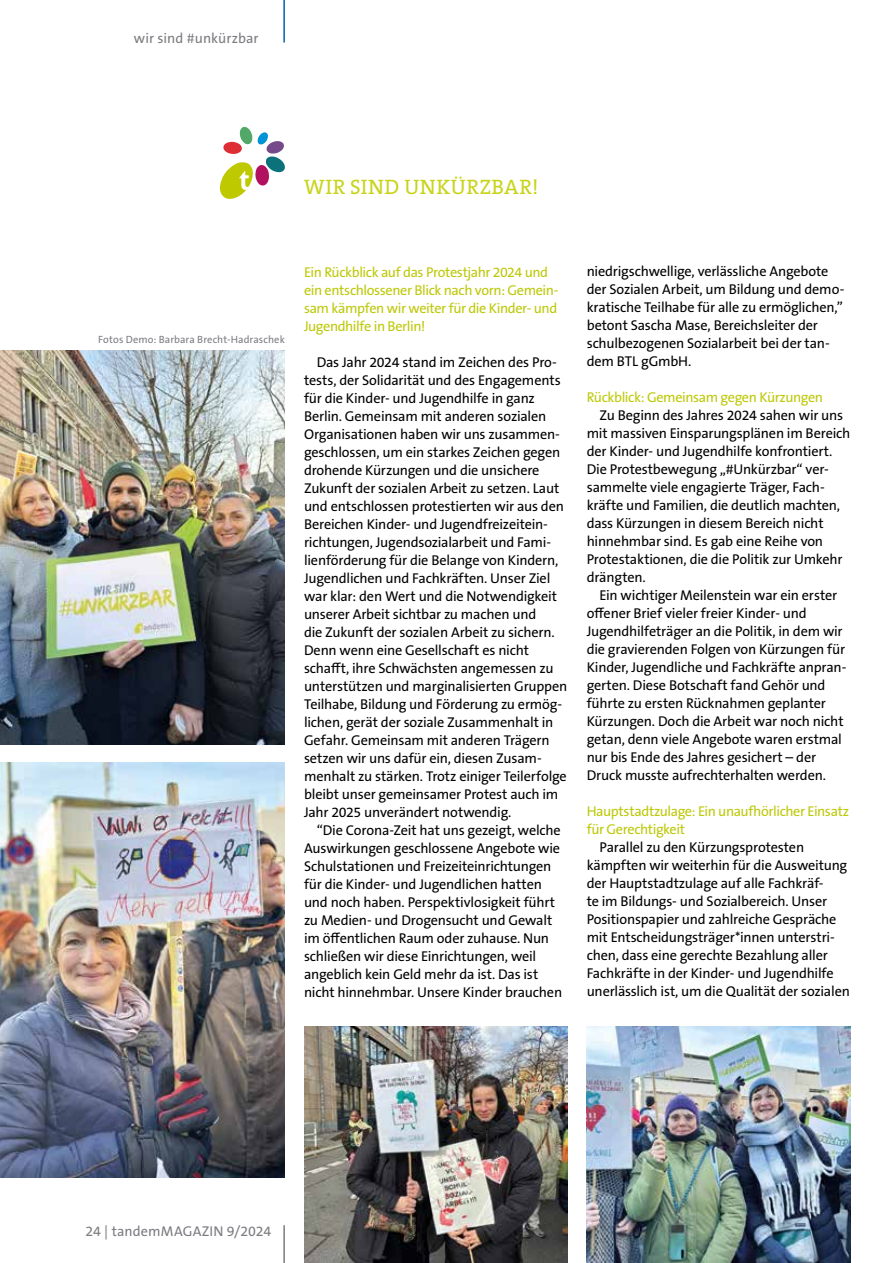
<style>
.page{position:relative;width:893px;height:1263px;background:#fff}
.page>*{position:absolute;margin:0;border:0;box-sizing:border-box;transform-origin:0 0}
.t1{font:21px "The Serif B W5 Plain";letter-spacing:.025em;color:#c8d419}
.t2{font:14.25px/18px "The Sans B W5 Plain";letter-spacing:-.015em;color:#000}
.t3{font:14.25px/18px "The Sans B W5 Plain";letter-spacing:-.03em;color:#bdc909}
.t4{font:14.25px "The Sans B W5 Plain";color:#7c7c81}
.t5{font:10.5px "The Sans B W5 Plain";letter-spacing:.01em;color:#7c7c81}
</style>
<div class="page">
<hr style="left:283px;top:1225px;width:2px;height:38px;background:#7c7c81">
<img style="left:0;top:351px;width:285px;height:394px">
<svg style="left:220px;top:127px;width:65px;height:72px"></svg>
<img style="left:304px;top:1026px;width:264px;height:237px">
<img style="left:587px;top:1026px;width:263px;height:237px">
<img style="left:0;top:763px;width:285px;height:415px">
<hr style="left:283px;top:0;width:2px;height:43px;background:#0064ac">
<p class="t4" style="left:134px;top:29px;width:126px">wir sind #unkürzbar</p>
<h1 class="t1" style="left:304px;top:173px;width:236px">WIR SIND UNKÜRZBAR!</h1>
<p class="t5" style="left:98px;top:333px;width:188px">Fotos Demo: Barbara Brecht-Hadraschek</p>
<p class="t3" style="left:304px;top:263px;width:256px">Ein Rückblick auf das Protestjahr 2024 und ein entschlossener Blick nach vorn: Gemein&shy;sam kämpfen wir weiter für die Kinder- und Jugendhilfe in Berlin!</p>
<p class="t2" style="left:304px;top:353px;width:265px;text-indent:13px">Das Jahr 2024 stand im Zeichen des Pro&shy;tests, der Solidarität und des Engagements für die Kinder- und Jugendhilfe in ganz Berlin. Gemeinsam mit anderen sozialen Organisationen haben wir uns zusammen&shy;geschlossen, um ein starkes Zeichen gegen drohende Kürzungen und die unsichere Zukunft der sozialen Arbeit zu setzen. Laut und entschlossen protestierten wir aus den Bereichen Kinder- und Jugendfreizeitein&shy;richtungen, Jugendsozialarbeit und Fami&shy;lienförderung für die Belange von Kindern, Jugendlichen und Fachkräften. Unser Ziel war klar: den Wert und die Notwendigkeit unserer Arbeit sichtbar zu machen und<br>die Zukunft der sozialen Arbeit zu sichern.<br>Denn wenn eine Gesellschaft es nicht schafft, ihre Schwächsten angemessen zu unterstützen und marginalisierten Gruppen Teilhabe, Bildung und Förderung zu ermög&shy;lichen, gerät der soziale Zusammenhalt in Gefahr. Gemeinsam mit anderen Trägern setzen wir uns dafür ein, diesen Zusam&shy;menhalt zu stärken. Trotz einiger Teilerfolge bleibt unser gemeinsamer Protest auch im Jahr 2025 unverändert notwendig.</p>
<p class="t2" style="left:304px;top:821px;width:260px;text-indent:13px">“Die Corona-Zeit hat uns gezeigt, welche Auswirkungen geschlossene Angebote wie Schulstationen und Freizeiteinrichtungen für die Kinder- und Jugendlichen hatten und noch haben. Perspektivlosigkeit führt zu Medien- und Drogensucht und Gewalt im öffentlichen Raum oder zuhause. Nun schließen wir diese Einrichtungen, weil angeblich kein Geld mehr da ist. Das ist nicht hinnehmbar. Unsere Kinder brauchen</p>
<p class="t2" style="left:587px;top:263px;width:259px">niedrigschwellige, verlässliche Angebote der Sozialen Arbeit, um Bildung und demo&shy;kratische Teilhabe für alle zu ermöglichen,” betont Sascha Mase, Bereichsleiter der schulbezogenen Sozialarbeit bei der tan&shy;dem BTL gGmbH.</p>
<p class="t3" style="left:587px;top:389px;width:238px">Rückblick: Gemeinsam gegen Kürzungen</p>
<p class="t2" style="left:587px;top:407px;width:265px;text-indent:13px">Zu Beginn des Jahres 2024 sahen wir uns mit massiven Einsparungsplänen im Bereich der Kinder- und Jugendhilfe konfrontiert.<br>Die Protestbewegung „#Unkürzbar“ ver&shy;sammelte viele engagierte Träger, Fach&shy;kräfte und Familien, die deutlich machten, dass Kürzungen in diesem Bereich nicht hinnehmbar sind. Es gab eine Reihe von Protestaktionen, die die Politik zur Umkehr drängten.</p>
<p class="t2" style="left:587px;top:587px;width:261px;text-indent:13px">Ein wichtiger Meilenstein war ein erster offener Brief vieler freier Kinder- und Jugendhilfeträger an die Politik, in dem wir die gravierenden Folgen von Kürzungen für Kinder, Jugendliche und Fachkräfte anpran&shy;gerten. Diese Botschaft fand Gehör und führte zu ersten Rücknahmen geplanter Kürzungen. Doch die Arbeit war noch nicht getan, denn viele Angebote waren erstmal nur bis Ende des Jahres gesichert – der Druck musste aufrechterhalten werden.</p>
<p class="t3" style="left:587px;top:803px;width:264px">Hauptstadtzulage: Ein unaufhörlicher Einsatz für Gerechtigkeit</p>
<p class="t2" style="left:587px;top:839px;width:265px;text-indent:13px">Parallel zu den Kürzungsprotesten kämpften wir weiterhin für die Ausweitung der Hauptstadtzulage auf alle Fachkräf-<br>te im Bildungs- und Sozialbereich. Unser Positionspapier und zahlreiche Gespräche mit Entscheidungsträger*innen unterstri&shy;chen, dass eine gerechte Bezahlung aller Fachkräfte in der Kinder- und Jugendhilfe unerlässlich ist, um die Qualität der sozialen</p>
<p class="t4" style="left:85px;top:1222px;width:188px">24 | tandemMAGAZIN 9/2024</p>
</div>
